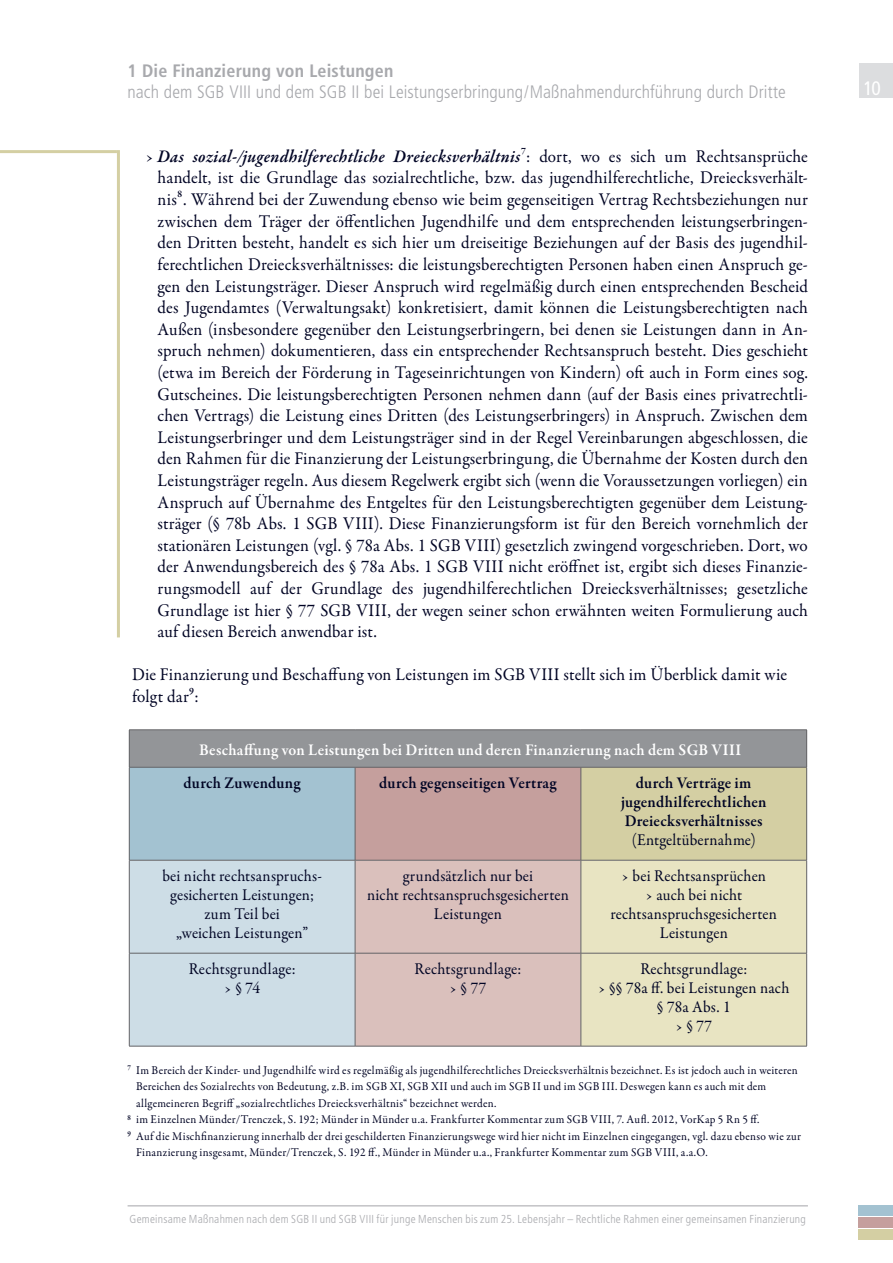
<style>
.page{position:relative;width:893px;height:1263px;background:#fff}
.page>*{position:absolute;margin:0;border:0;box-sizing:border-box;transform-origin:0 0}
.t1{font:condensed 19.5px "Frutiger";color:#fff}
.t2{font:18px/21.6px "Garamond Premr Pro";letter-spacing:.01em;color:#000424;text-align:justify;scale:.95 1}
.t3{font:300 condensed 18px "Frutiger";letter-spacing:.005em;color:#a8a9ad}
.t4{font:700 condensed 18px "Frutiger";letter-spacing:.01em;color:#a8a9ad}
.t5{font:16.5px "Garamond Premr Pro";letter-spacing:.015em;color:#000424;scale:.95 1}
.t6{font:600 16.5px "Garamond Premr Pro";letter-spacing:.015em;color:#000424;scale:.95 1}
.t7{font:600 16.5px "Garamond Premr Pro";letter-spacing:.015em;color:#fff;scale:.95 1}
.t8{font:12px "Garamond Premr Pro";letter-spacing:.025em;color:#000424;scale:.95 1}
.t9{font:300 condensed 11.55px "Frutiger";letter-spacing:.025em;color:#a8a9ad}
.s1{font-weight:600;font-style:italic}
</style>
<div class="page">
<div style="left:859px;top:64px;width:34px;height:34px;background:#dcdddf"></div>
<hr style="left:128px;top:1205px;width:680px;height:1px;background:#a8a9ad">
<div style="left:129px;top:730px;width:678px;height:37px;background:#939598"></div>
<div style="left:129px;top:767px;width:226px;height:93px;background:#a3c2d1"></div>
<div style="left:355px;top:767px;width:226px;height:93px;background:#c59f9d"></div>
<div style="left:581px;top:767px;width:226px;height:93px;background:#d4cfa3"></div>
<svg style="left:130px;top:861px;width:676px;height:185px;background:#d9d5cb"></svg>
<hr style="left:129px;top:767px;width:1px;height:93px;background:#636366">
<hr style="left:355px;top:767px;width:1px;height:93px;background:#636366">
<hr style="left:581px;top:767px;width:1px;height:93px;background:#636366">
<hr style="left:806px;top:767px;width:1px;height:93px;background:#636366">
<hr style="left:129px;top:860px;width:226px;height:1px;background:#636366">
<hr style="left:129px;top:860px;width:1px;height:93px;background:#636366">
<hr style="left:355px;top:860px;width:226px;height:1px;background:#636366">
<hr style="left:355px;top:860px;width:1px;height:93px;background:#636366">
<hr style="left:581px;top:860px;width:226px;height:1px;background:#636366">
<hr style="left:581px;top:860px;width:1px;height:93px;background:#636366">
<hr style="left:806px;top:860px;width:1px;height:93px;background:#636366">
<hr style="left:129px;top:953px;width:226px;height:1px;background:#636366">
<hr style="left:129px;top:953px;width:1px;height:93px;background:#636366">
<hr style="left:355px;top:953px;width:226px;height:1px;background:#636366">
<hr style="left:355px;top:953px;width:1px;height:93px;background:#636366">
<hr style="left:581px;top:953px;width:226px;height:1px;background:#636366">
<hr style="left:581px;top:953px;width:1px;height:93px;background:#636366">
<hr style="left:806px;top:953px;width:1px;height:93px;background:#636366">
<hr style="left:129px;top:1046px;width:226px;height:1px;background:#636366">
<hr style="left:355px;top:1046px;width:226px;height:1px;background:#636366">
<hr style="left:581px;top:1046px;width:226px;height:1px;background:#636366">
<hr style="left:129px;top:729px;width:226px;height:1px;background:#636366">
<hr style="left:129px;top:730px;width:1px;height:37px;background:#636366">
<hr style="left:355px;top:729px;width:226px;height:1px;background:#636366">
<hr style="left:581px;top:729px;width:226px;height:1px;background:#636366">
<hr style="left:806px;top:730px;width:1px;height:37px;background:#636366">
<hr style="left:129px;top:767px;width:226px;height:1px;background:#636366">
<hr style="left:355px;top:767px;width:226px;height:1px;background:#636366">
<hr style="left:581px;top:767px;width:226px;height:1px;background:#636366">
<div style="left:859px;top:1205px;width:34px;height:10px;background:#a3c2d1"></div>
<div style="left:859px;top:1229px;width:34px;height:10px;background:#d4cfa3"></div>
<div style="left:859px;top:1217px;width:34px;height:10px;background:#c59f9d"></div>
<hr style="left:117px;top:150px;width:3px;height:487px;background:#d4cfa3">
<hr style="left:0;top:150px;width:117px;height:3px;background:#d4cfa3">
<p class="t4" style="left:128px;top:60px;width:267px">1 Die Finanzierung von Leistungen</p>
<p class="t3" style="left:128px;top:81px;width:660px">nach dem SGB VIII und dem SGB II bei Leistungserbringung/Maßnahmendurchführung durch Dritte</p>
<p class="t2" style="left:158px;top:146px;width:686px;text-indent:-12px">› <span class="s1">Das sozial-/jugendhilferechtliche Dreiecksverhältnis</span><sup>7</sup>: dort, wo es sich um Rechtsansprüche handelt, ist die Grundlage das sozialrechtliche, bzw. das jugendhilferechtliche, Dreiecksverhält&shy;nis<sup>8</sup>. Während bei der Zuwendung ebenso wie beim gegenseitigen Vertrag Rechtsbeziehungen nur zwischen dem Träger der öffentlichen Jugendhilfe und dem entsprechenden leistungserbringen&shy;den Dritten besteht, handelt es sich hier um dreiseitige Beziehungen auf der Basis des jugendhil&shy;ferechtlichen Dreiecksverhältnisses: die leistungsberechtigten Personen haben einen Anspruch ge&shy;gen den Leistungsträger. Dieser Anspruch wird regelmäßig durch einen entsprechenden Bescheid des Jugendamtes (Verwaltungsakt) konkretisiert, damit können die Leistungsberechtigten nach Außen (insbesondere gegenüber den Leistungserbringern, bei denen sie Leistungen dann in An&shy;spruch nehmen) dokumentieren, dass ein entsprechender Rechtsanspruch besteht. Dies geschieht (etwa im Bereich der Förderung in Tageseinrichtungen von Kindern) oft auch in Form eines sog.<br>Gutscheines. Die leistungsberechtigten Personen nehmen dann (auf der Basis eines privatrechtli&shy;chen Vertrags) die Leistung eines Dritten (des Leistungserbringers) in Anspruch. Zwischen dem Leistungserbringer und dem Leistungsträger sind in der Regel Vereinbarungen abgeschlossen, die den Rahmen für die Finanzierung der Leistungserbringung, die Übernahme der Kosten durch den Leistungsträger regeln. Aus diesem Regelwerk ergibt sich (wenn die Voraussetzungen vorliegen) ein Anspruch auf Übernahme des Entgeltes für den Leistungsberechtigten gegenüber dem Leistung&shy;sträger (§ 78b Abs. 1 SGB VIII). Diese Finanzierungsform ist für den Bereich vornehmlich der stationären Leistungen (vgl. § 78a Abs. 1 SGB VIII) gesetzlich zwingend vorgeschrieben. Dort, wo der Anwendungsbereich des § 78a Abs. 1 SGB VIII nicht eröffnet ist, ergibt sich dieses Finanzie&shy;rungsmodell auf der Grundlage des jugendhilferechtlichen Dreiecksverhältnisses; gesetzliche Grundlage ist hier § 77 SGB VIII, der wegen seiner schon erwähnten weiten Formulierung auch auf diesen Bereich anwendbar ist.</p>
<p class="t2" style="left:132px;top:664px;width:691px">Die Finanzierung und Beschaffung von Leistungen im SGB VIII stellt sich im Überblick damit wie</p>
<p class="t2" style="left:132px;top:686px;width:72px">folgt dar<sup>9</sup>:</p>
<p class="t7" style="left:199px;top:739px;width:572px">Beschaffung von Leistungen bei Dritten und deren Finanzierung nach dem SGB VIII</p>
<p class="t6" style="left:184px;top:773px;width:125px">durch Zuwendung</p>
<p class="t6" style="left:379px;top:773px;width:188px">durch gegenseitigen Vertrag</p>
<p class="t6" style="left:636px;top:773px;width:123px">durch Verträge im</p>
<p class="t6" style="left:621px;top:792px;width:154px">jugendhilferechtlichen</p>
<p class="t6" style="left:625px;top:811px;width:147px">Dreiecksverhältnisses</p>
<p class="t5" style="left:632px;top:830px;width:132px">(Entgeltübernahme)</p>
<p class="t5" style="left:162px;top:865px;width:170px">bei nicht rechtsanspruchs-</p>
<p class="t5" style="left:170px;top:885px;width:153px">gesicherten Leistungen;</p>
<p class="t5" style="left:204px;top:904px;width:81px">zum Teil bei</p>
<p class="t5" style="left:176px;top:923px;width:140px">„weichen Leistungen”</p>
<p class="t5" style="left:403px;top:865px;width:139px">grundsätzlich nur bei</p>
<p class="t5" style="left:367px;top:885px;width:214px">nicht rechtsanspruchsgesicherten</p>
<p class="t5" style="left:434px;top:904px;width:73px">Leistungen</p>
<p class="t5" style="left:621px;top:865px;width:154px">› bei Rechtsansprüchen</p>
<p class="t5" style="left:645px;top:885px;width:103px">› auch bei nicht</p>
<p class="t5" style="left:611px;top:904px;width:177px">rechtsanspruchsgesicherten</p>
<p class="t5" style="left:660px;top:923px;width:73px">Leistungen</p>
<p class="t5" style="left:640px;top:958px;width:114px">Rechtsgrundlage:</p>
<p class="t5" style="left:598px;top:978px;width:203px">› §§ 78a ff. bei Leistungen nach</p>
<p class="t5" style="left:657px;top:997px;width:79px">§ 78a Abs. 1</p>
<p class="t5" style="left:675px;top:1016px;width:40px">› § 77</p>
<p class="t8" style="left:128px;top:1062px;width:707px"><sup>7</sup> Im Bereich der Kinder- und Jugendhilfe wird es regelmäßig als jugendhilferechtliches Dreiecksverhältnis bezeichnet. Es ist jedoch auch in weiteren</p>
<p class="t8" style="left:136px;top:1079px;width:665px">Bereichen des Sozialrechts von Bedeutung, z.B. im SGB XI, SGB XII und auch im SGB II und im SGB III. Deswegen kann es auch mit dem</p>
<p class="t8" style="left:136px;top:1095px;width:381px">allgemeineren Begriff „sozialrechtliches Dreiecksverhältnis“ bezeichnet werden.</p>
<p class="t8" style="left:128px;top:1112px;width:667px"><sup>8</sup> im Einzelnen Münder/Trenczek, S. 192; Münder in Münder u.a. Frankfurter Kommentar zum SGB VIII, 7. Aufl. 2012, VorKap 5 Rn 5 ff.</p>
<p class="t8" style="left:128px;top:1128px;width:710px"><sup>9</sup> Auf die Mischfinanzierung innerhalb der drei geschilderten Finanzierungswege wird hier nicht im Einzelnen eingegangen, vgl. dazu ebenso wie zur</p>
<p class="t8" style="left:136px;top:1145px;width:603px">Finanzierung insgesamt, Münder/Trenczek, S. 192 ff., Münder in Münder u.a., Frankfurter Kommentar zum SGB VIII, a.a.O.</p>
<p class="t5" style="left:189px;top:958px;width:114px">Rechtsgrundlage:</p>
<p class="t5" style="left:224px;top:978px;width:39px">› § 74</p>
<p class="t5" style="left:415px;top:958px;width:114px">Rechtsgrundlage:</p>
<p class="t5" style="left:450px;top:978px;width:40px">› § 77</p>
<p class="t9" style="left:130px;top:1212px;width:678px">Gemeinsame Maßnahmen nach dem SGB II und SGB VIII für junge Menschen bis zum 25. Lebensjahr – Rechtliche Rahmen einer gemeinsamen Finanzierung</p>
<p class="t1" style="left:863px;top:77px;width:19px">10</p>
</div>
